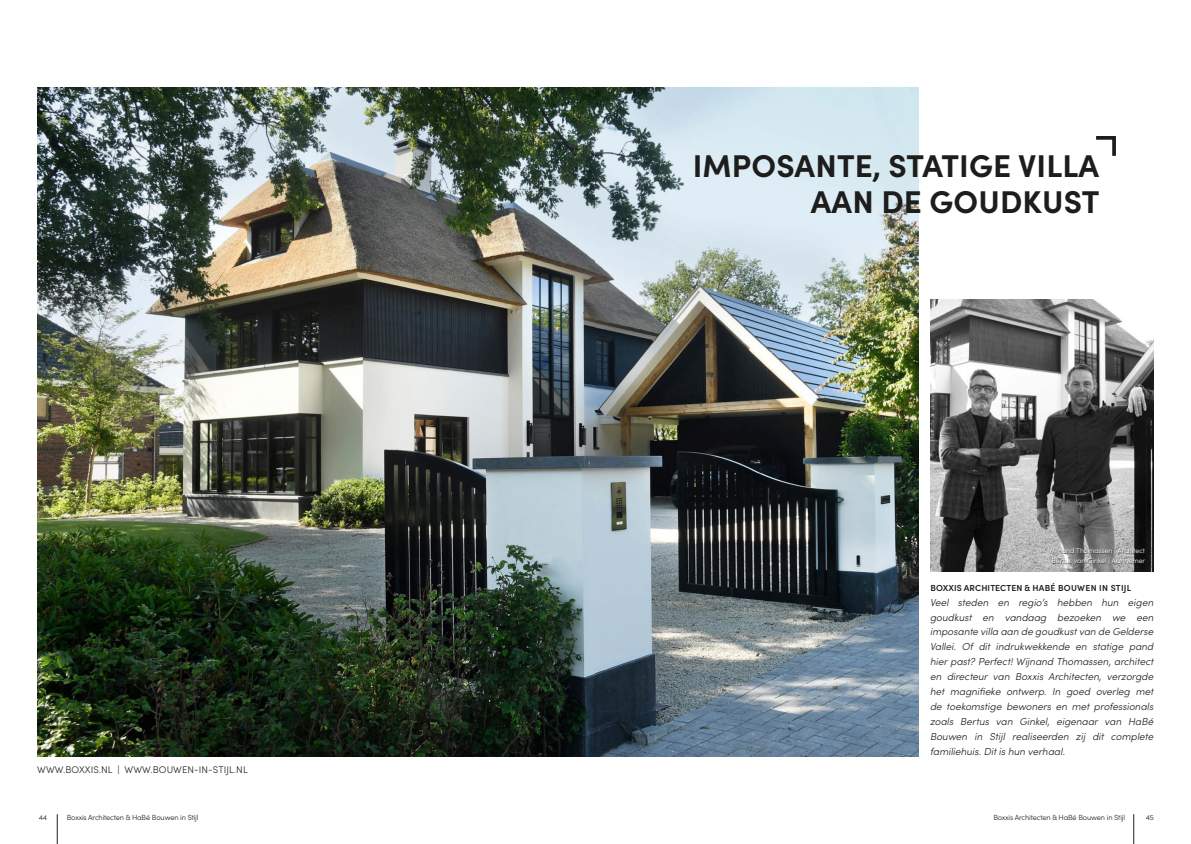
<style>
.page{position:relative;width:1191px;height:844px;background:#fff}
.page>*{position:absolute;margin:0;border:0;box-sizing:border-box;transform-origin:0 0}
.t1{font:700 31.5px/35px "Sofia Pro";letter-spacing:.005em;color:#1d1d1b;text-align:right}
.t2{font:italic 300 10.06px/14.9px "Sofia Pro";color:#1d1d1b;text-align:justify}
.t3{font:300 9.62px "Sofia Pro";letter-spacing:.01em;color:#1d1d1b}
.t4{font:600 8.75px "Sofia Pro";letter-spacing:.01em;color:#1d1d1b}
.t5{font:300 7.44px "Sofia Pro";letter-spacing:-.02em;color:#1d1d1b}
.t6{font:300 7px/9.6px "Sofia Pro";color:#fff;text-align:center}
</style>
<div class="page">
<svg style="left:57px;top:814px;width:1px;height:29px"></svg>
<img style="left:37px;top:87px;width:558px;height:669px">
<svg style="left:1133px;top:814px;width:1px;height:29px"></svg>
<img style="left:595px;top:87px;width:323px;height:669px">
<svg style="left:1096px;top:136px;width:20px;height:20px"></svg>
<img style="left:930px;top:299px;width:223px;height:272px">
<div style="left:1048px;top:548px;width:98px;height:16px;background:#1d1d1b;opacity:.7"></div>
<p class="t3" style="left:37px;top:762px;width:212px">WWW.BOXXIS.NL | WWW.BOUWEN-IN-STIJL.NL</p>
<p class="t5" style="left:39px;top:811px;width:10px">44</p>
<p class="t5" style="left:67px;top:811px;width:133px">Boxxis Architecten &amp; HaBé Bouwen in Stijl</p>
<h1 class="t1" style="left:692px;top:146px;width:408px">IMPOSANTE, STATIGE VILLA<br>AAN DE GOUDKUST</h1>
<p class="t6" style="left:1048px;top:545px;width:98px">Wijnand Thomassen | Architect<br>Bertus van Ginkel | Aannemer</p>
<p class="t4" style="left:930px;top:581px;width:202px">BOXXIS ARCHITECTEN &amp; HABÉ BOUWEN IN STIJL</p>
<p class="t2" style="left:930px;top:594px;width:225px">Veel steden en regio’s hebben hun eigen goudkust en vandaag bezoeken we een imposante villa aan de goudkust van de Gelderse Vallei. Of dit indrukwekkende en statige pand hier past? Perfect! Wijnand Thomassen, architect en directeur van Boxxis Architecten, verzorgde het magnifieke ontwerp. In goed overleg met de toekomstige bewoners en met professionals zoals Bertus van Ginkel, eigenaar van HaBé Bouwen in Stijl realiseerden zij dit complete familiehuis. Dit is hun verhaal.</p>
<p class="t5" style="left:993px;top:811px;width:133px">Boxxis Architecten &amp; HaBé Bouwen in Stijl</p>
<p class="t5" style="left:1146px;top:811px;width:10px">45</p>
</div>
